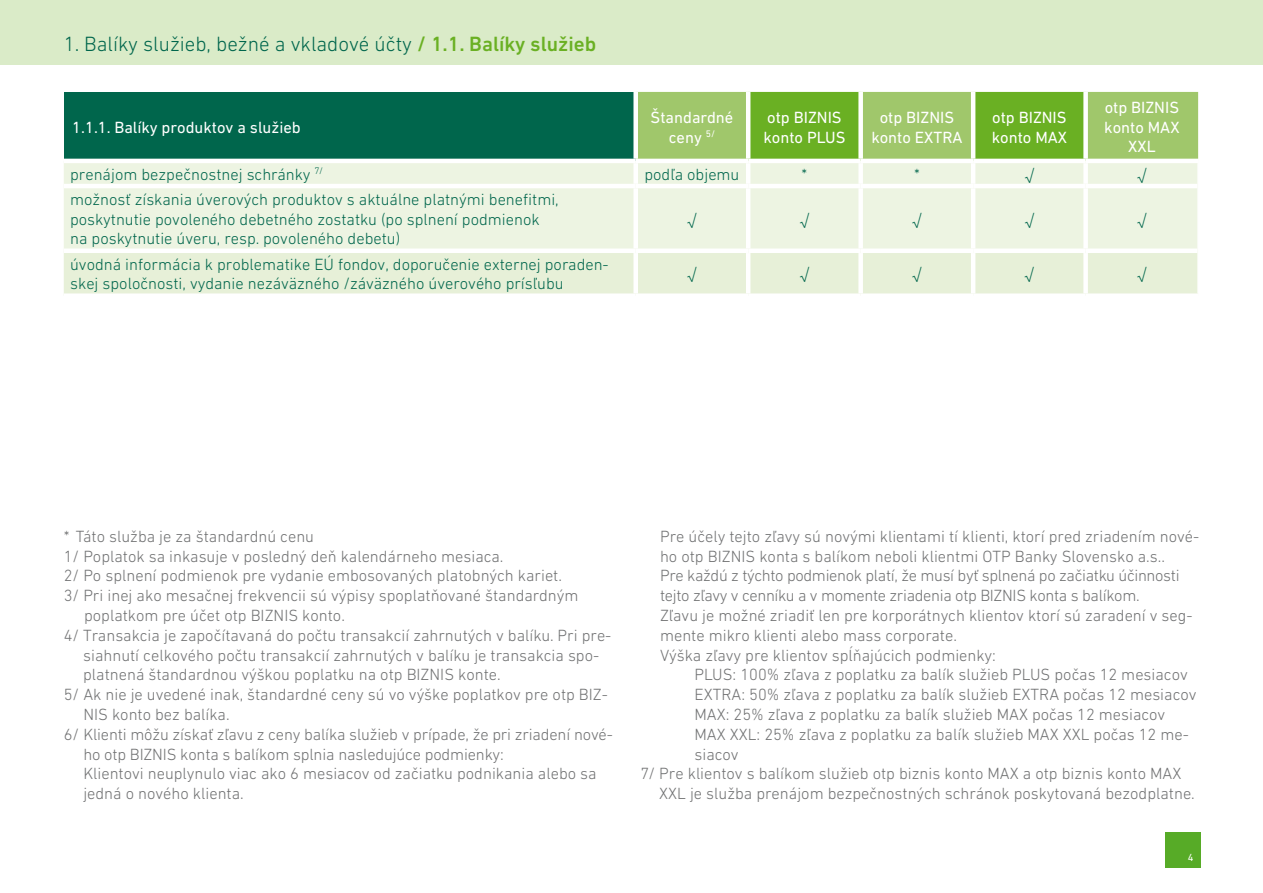
<style>
.page{position:relative;width:1263px;height:893px;background:#fff}
.page>*{position:absolute;margin:0;border:0;box-sizing:border-box;transform-origin:0 0}
.t1{font:300 21px "DIN Next W1 G";color:#00664c}
.t2{font:300 16.5px/19.8px "DIN Next W1 G";color:#707172}
.t3{font:300 16.5px/19.8px "DIN Next W1 G";color:#00664c}
.t4{font:16.5px/19.8px "DIN Next W1 G";color:#fff;text-align:center}
.t5{font:10.5px "DIN Next W1 G";color:#fff}
.s1{font-weight:500;color:#6ab023}
</style>
<div class="page">
<div style="left:1165px;top:832px;width:36px;height:36px;background:#57ab27"></div>
<div style="left:0;top:0;width:1263px;height:64px;background:#daebc8"></div>
<div style="left:64px;top:92px;width:572px;height:69px;background:#00664c"></div>
<svg style="left:638px;top:92px;width:560px;height:67px;background:#8bbe4f"></svg>
<div style="left:64px;top:163px;width:1133px;height:86px;background:#edf4e2"></div>
<div style="left:64px;top:253px;width:1133px;height:40px;background:#e7f0d8"></div>
<div style="left:633px;top:92px;width:5px;height:67px;background:#fff"></div>
<hr style="left:746px;top:92px;width:4px;height:67px;background:#fff">
<div style="left:858px;top:92px;width:5px;height:67px;background:#fff"></div>
<hr style="left:971px;top:92px;width:4px;height:67px;background:#fff">
<div style="left:1083px;top:92px;width:5px;height:67px;background:#fff"></div>
<hr style="left:64px;top:159px;width:572px;height:4px;background:#fff">
<div style="left:633px;top:163px;width:5px;height:21px;background:#fff"></div>
<hr style="left:746px;top:163px;width:4px;height:21px;background:#fff">
<div style="left:858px;top:163px;width:5px;height:21px;background:#fff"></div>
<hr style="left:971px;top:163px;width:4px;height:21px;background:#fff">
<div style="left:1083px;top:163px;width:5px;height:21px;background:#fff"></div>
<hr style="left:64px;top:184px;width:572px;height:4px;background:#fff">
<div style="left:633px;top:188px;width:5px;height:61px;background:#fff"></div>
<hr style="left:636px;top:184px;width:112px;height:4px;background:#fff">
<hr style="left:746px;top:188px;width:4px;height:61px;background:#fff">
<hr style="left:748px;top:184px;width:113px;height:4px;background:#fff">
<div style="left:858px;top:188px;width:5px;height:61px;background:#fff"></div>
<hr style="left:861px;top:184px;width:112px;height:4px;background:#fff">
<hr style="left:971px;top:188px;width:4px;height:61px;background:#fff">
<hr style="left:973px;top:184px;width:113px;height:4px;background:#fff">
<div style="left:1083px;top:188px;width:5px;height:61px;background:#fff"></div>
<hr style="left:1086px;top:184px;width:111px;height:4px;background:#fff">
<div style="left:633px;top:253px;width:5px;height:40px;background:#fff"></div>
<hr style="left:746px;top:253px;width:4px;height:40px;background:#fff">
<div style="left:858px;top:253px;width:5px;height:40px;background:#fff"></div>
<hr style="left:971px;top:253px;width:4px;height:40px;background:#fff">
<div style="left:1083px;top:253px;width:5px;height:40px;background:#fff"></div>
<p class="t1" style="left:64px;top:32px;width:534px">1. Balíky služieb, bežné a vkladové účty <span class="s1">/ 1.1. Balíky služieb</span></p>
<p class="t4" style="left:72px;top:117px;width:230px">1.1.1. Balíky produktov a služieb</p>
<p class="t4" style="left:651px;top:107px;width:84px">Štandardné ceny <sup>5/</sup></p>
<p class="t4" style="left:763px;top:107px;width:84px;text-align:left">otp BIZNIS konto PLUS</p>
<p class="t4" style="left:871px;top:107px;width:93px">otp BIZNIS konto EXTRA</p>
<p class="t4" style="left:992px;top:107px;width:77px;text-align:left">otp BIZNIS konto MAX</p>
<p class="t4" style="left:1104px;top:97px;width:77px">otp BIZNIS konto MAX<br>XXL</p>
<p class="t3" style="left:70px;top:164px;width:254px">prenájom bezpečnostnej schránky <sup>7/</sup></p>
<p class="t3" style="left:644px;top:164px;width:96px">podľa objemu</p>
<p class="t3" style="left:801px;top:164px;width:7px">*</p>
<p class="t3" style="left:914px;top:164px;width:7px">*</p>
<p class="t3" style="left:1024px;top:164px;width:12px">√</p>
<p class="t3" style="left:1137px;top:164px;width:12px">√</p>
<p class="t3" style="left:70px;top:189px;width:490px">možnosť získania úverových produktov s aktuálne platnými benefitmi, poskytnutie povoleného debetného zostatku (po splnení podmienok na poskytnutie úveru, resp. povoleného debetu)</p>
<p class="t3" style="left:687px;top:209px;width:12px">√</p>
<p class="t3" style="left:799px;top:209px;width:12px">√</p>
<p class="t3" style="left:912px;top:209px;width:12px">√</p>
<p class="t3" style="left:1024px;top:209px;width:12px">√</p>
<p class="t3" style="left:1137px;top:209px;width:12px">√</p>
<p class="t3" style="left:70px;top:254px;width:540px">úvodná informácia k problematike EÚ fondov, doporučenie externej poraden&shy;skej spoločnosti, vydanie nezáväzného /záväzného úverového prísľubu</p>
<p class="t3" style="left:687px;top:264px;width:12px">√</p>
<p class="t3" style="left:799px;top:264px;width:12px">√</p>
<p class="t3" style="left:912px;top:264px;width:12px">√</p>
<p class="t3" style="left:1024px;top:264px;width:12px">√</p>
<p class="t3" style="left:1137px;top:264px;width:12px">√</p>
<p class="t2" style="left:64px;top:526px;width:252px">* Táto služba je za štandardnú cenu</p>
<p class="t2" style="left:64px;top:546px;width:441px">1/ Poplatok sa inkasuje v posledný deň kalendárneho mesiaca.</p>
<p class="t2" style="left:64px;top:566px;width:500px">2/ Po splnení podmienok pre vydanie embosovaných platobných kariet.</p>
<p class="t2" style="left:64px;top:585px;width:516px">3/ Pri inej ako mesačnej frekvencii sú výpisy spoplatňované štandardným</p>
<p class="t2" style="left:84px;top:605px;width:262px">poplatkom pre účet otp BIZNIS konto.</p>
<p class="t2" style="left:64px;top:625px;width:549px">4/ Transakcia je započítavaná do počtu transakcií zahrnutých v balíku. Pri pre-</p>
<p class="t2" style="left:83px;top:645px;width:518px">siahnutí celkového počtu transakcií zahrnutých v balíku je transakcia spo-</p>
<p class="t2" style="left:83px;top:665px;width:419px">platnená štandardnou výškou poplatku na otp BIZNIS konte.</p>
<p class="t2" style="left:64px;top:684px;width:546px">5/ Ak nie je uvedené inak, štandardné ceny sú vo výške poplatkov pre otp BIZ-</p>
<p class="t2" style="left:83px;top:704px;width:148px">NIS konto bez balíka.</p>
<p class="t2" style="left:64px;top:724px;width:551px">6/ Klienti môžu získať zľavu z ceny balíka služieb v prípade, že pri zriadení nové-</p>
<p class="t2" style="left:83px;top:744px;width:422px">ho otp BIZNIS konta s balíkom splnia nasledujúce podmienky:</p>
<p class="t2" style="left:83px;top:764px;width:515px">Klientovi neuplynulo viac ako 6 mesiacov od začiatku podnikania alebo sa</p>
<p class="t2" style="left:83px;top:783px;width:162px">jedná o nového klienta.</p>
<p class="t2" style="left:660px;top:526px;width:541px">Pre účely tejto zľavy sú novými klientami tí klienti, ktorí pred zriadením nové&shy;ho otp BIZNIS konta s balíkom neboli klientmi OTP Banky Slovensko a.s..<br>Pre každú z týchto podmienok platí, že musí byť splnená po začiatku účinnosti tejto zľavy v cenníku a v momente zriadenia otp BIZNIS konta s balíkom.<br>Zľavu je možné zriadiť len pre korporátnych klientov ktorí sú zaradení v seg&shy;mente mikro klienti alebo mass corporate.<br>Výška zľavy pre klientov spĺňajúcich podmienky:</p>
<p class="t2" style="left:694px;top:665px;width:495px">PLUS: 100% zľava z poplatku za balík služieb PLUS počas 12 mesiacov</p>
<p class="t2" style="left:694px;top:684px;width:503px">EXTRA: 50% zľava z poplatku za balík služieb EXTRA počas 12 mesiacov</p>
<p class="t2" style="left:694px;top:704px;width:472px">MAX: 25% zľava z poplatku za balík služieb MAX počas 12 mesiacov</p>
<p class="t2" style="left:694px;top:724px;width:496px">MAX XXL: 25% zľava z poplatku za balík služieb MAX XXL počas 12 me-</p>
<p class="t2" style="left:694px;top:744px;width:46px">siacov</p>
<p class="t2" style="left:640px;top:764px;width:542px">7/ Pre klientov s balíkom služieb otp biznis konto MAX a otp biznis konto MAX</p>
<p class="t2" style="left:659px;top:783px;width:537px">XXL je služba prenájom bezpečnostných schránok poskytovaná bezodplatne.</p>
<p class="t5" style="left:1188px;top:851px;width:7px">4</p>
</div>
